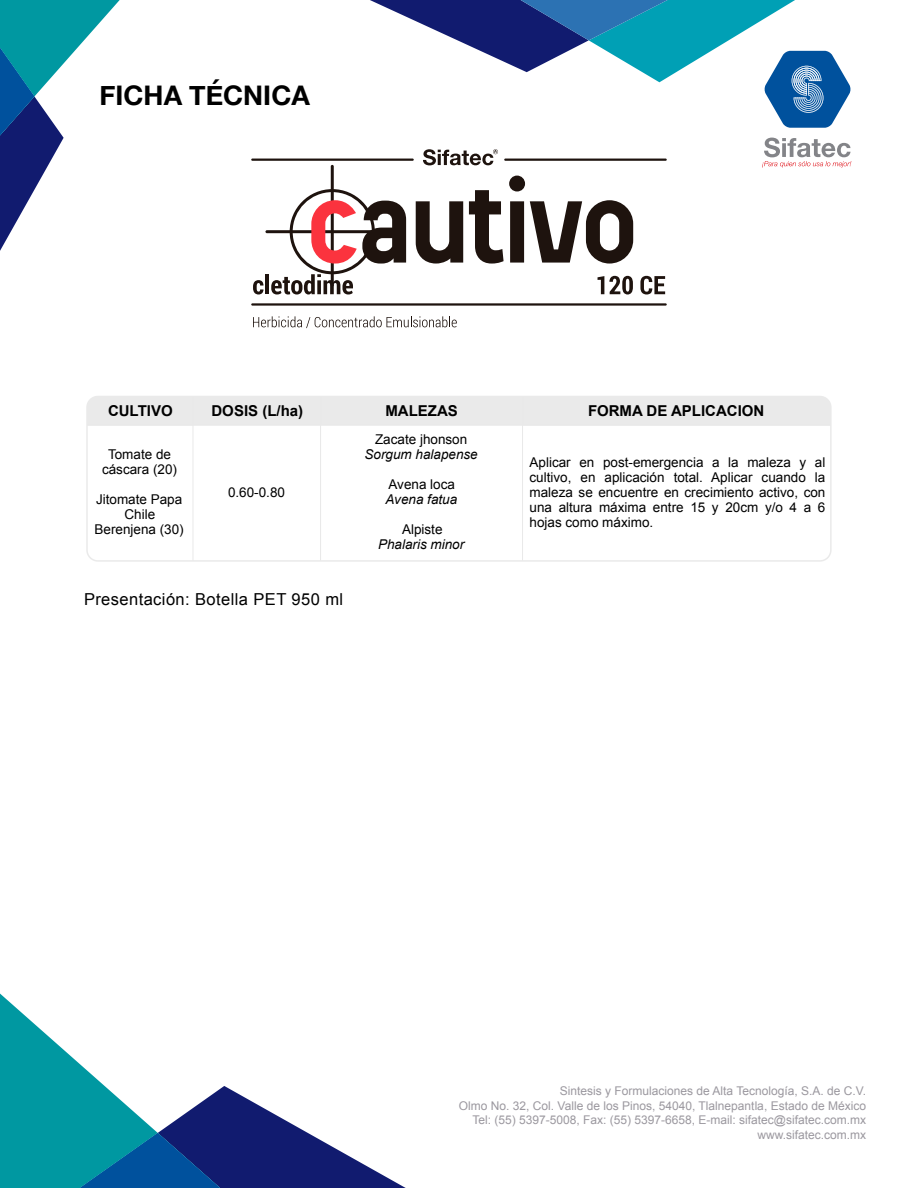
<style>
.page{position:relative;width:918px;height:1188px;background:#fff}
.page>*{position:absolute;margin:0;border:0;box-sizing:border-box;transform-origin:0 0}
.t1{font:700 27px "Helvetica Neue";color:#000}
.t2{font:16.5px "Arial";letter-spacing:.025em;color:#000}
.t3{font:700 15px "Arial";color:#000}
.t4{font:13.5px/15px "Arial";color:#000;text-align:center}
.t5{font:italic 13.5px "Arial";color:#000}
.t6{font:12px/14.4px "Arial";color:#9b989f;text-align:right}
</style>
<div class="page">
<svg style="left:0;top:993px;width:406px;height:195px"></svg>
<svg style="left:0;top:0;width:120px;height:251px"></svg>
<svg style="left:762px;top:138px;width:89px;height:30px"></svg>
<svg style="left:370px;top:0;width:481px;height:128px"></svg>
<div style="left:88px;top:398px;width:105px;height:27px;background:#eaeaea"></div>
<div style="left:193px;top:396px;width:128px;height:29px;background:#eaeaea"></div>
<div style="left:321px;top:396px;width:202px;height:29px;background:#eaeaea"></div>
<div style="left:523px;top:398px;width:307px;height:27px;background:#eaeaea"></div>
<hr style="left:193px;top:396px;width:1px;height:165px;background:#e9e9e9">
<hr style="left:320px;top:396px;width:1px;height:165px;background:#e9e9e9">
<hr style="left:522px;top:396px;width:1px;height:165px;background:#e9e9e9">
<hr style="left:87px;top:425px;width:744px;height:1px;background:#e9e9e9">
<div style="left:86px;top:396px;width:746px;height:166px;border:1px solid #eaeaea;border-radius:11px"></div>
<svg style="left:253px;top:316px;width:204px;height:12px"></svg>
<svg style="left:598px;top:276px;width:35px;height:19px"></svg>
<svg style="left:640px;top:276px;width:25px;height:18px"></svg>
<hr style="left:251px;top:303px;width:416px;height:3px;background:#1e130e">
<svg style="left:253px;top:280px;width:10px;height:15px"></svg>
<hr style="left:265px;top:274px;width:4px;height:20px;background:#1e130e">
<hr style="left:251px;top:159px;width:163px;height:2px;background:#1e130e">
<hr style="left:504px;top:159px;width:163px;height:2px;background:#1e130e">
<svg style="left:423px;top:149px;width:75px;height:16px"></svg>
<hr style="left:331px;top:165px;width:3px;height:122px;background:#1e130e;border-radius:2px">
<hr style="left:265px;top:230px;width:134px;height:3px;background:#1e130e;border-radius:2px">
<svg style="left:271px;top:189px;width:135px;height:106px"></svg>
<svg style="left:416px;top:201px;width:47px;height:63px"></svg>
<svg style="left:469px;top:176px;width:164px;height:88px"></svg>
<h1 class="t1" style="left:100px;top:74px;width:212px">FICHA TÉCNICA</h1>
<p class="t3" style="left:108px;top:401px;width:66px">CULTIVO</p>
<p class="t3" style="left:212px;top:401px;width:93px">DOSIS (L/ha)</p>
<p class="t3" style="left:386px;top:401px;width:74px">MALEZAS</p>
<p class="t3" style="left:588px;top:401px;width:178px">FORMA DE APLICACION</p>
<p class="t4" style="left:102px;top:447px;width:77px">Tomate de cáscara (20)</p>
<p class="t4" style="left:95px;top:492px;width:91px">Jitomate Papa<br>Chile<br>Berenjena (30)</p>
<p class="t4" style="left:375px;top:432px;width:94px">Zacate jhonson</p>
<p class="t5" style="left:365px;top:446px;width:115px">Sorgum halapense</p>
<p class="t4" style="left:389px;top:477px;width:68px">Avena loca</p>
<p class="t5" style="left:386px;top:491px;width:73px">Avena fatua</p>
<p class="t4" style="left:402px;top:522px;width:42px">Alpiste</p>
<p class="t5" style="left:378px;top:536px;width:88px">Phalaris minor</p>
<p class="t4" style="left:530px;top:455px;width:297px;text-align:justify">Aplicar en post-emergencia a la maleza y al cultivo, en aplicación total. Aplicar cuando la maleza se encuentre en crecimiento activo, con una altura máxima entre 15 y 20cm y/o 4 a 6 hojas como máximo.</p>
<p class="t4" style="left:228px;top:485px;width:59px">0.60-0.80</p>
<p class="t2" style="left:84px;top:588px;width:261px">Presentación: Botella PET 950 ml</p>
<p class="t6" style="left:459px;top:1084px;width:409px">Sintesis y Formulaciones de Alta Tecnología, S.A. de C.V.<br>Olmo No. 32, Col. Valle de los Pinos, 54040, Tlalnepantla, Estado de México Tel: (55) 5397-5008, Fax: (55) 5397-6658, E-mail: sifatec@sifatec.com.mx www.sifatec.com.mx</p>
</div>
